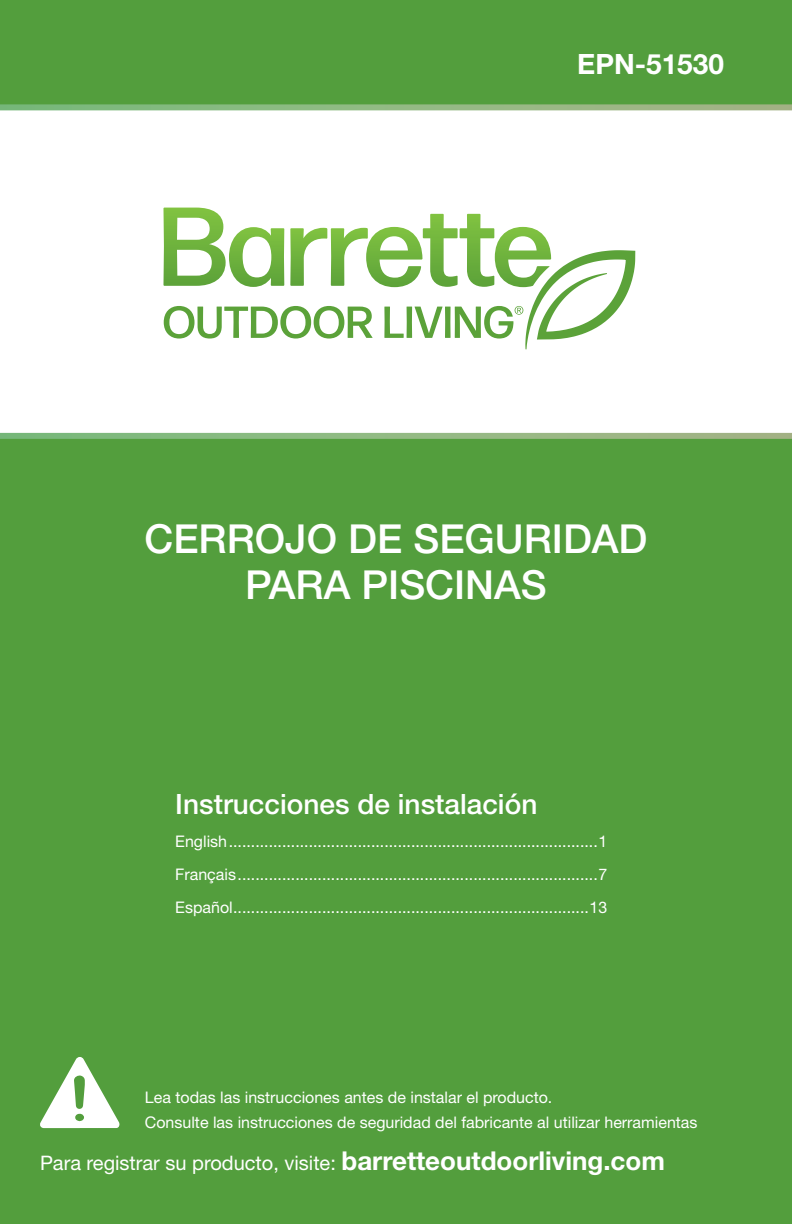
<style>
.page{position:relative;width:792px;height:1224px;background:#fff}
.page>*{position:absolute;margin:0;border:0;box-sizing:border-box;transform-origin:0 0}
.Headline{font:500 40px "Helvetica Neue LT Std";color:#fff}
.t1{font:500 28px "Helvetica Neue LT Std";color:#fff}
.t2{font:700 28px "Helvetica Neue LT Std";color:#fff}
.t3{font:20px "Helvetica Neue LT Std";color:#fff}
.Body_Copy{font:16px "Helvetica Neue LT Std";color:#fff}
.s1{font-weight:700;font-size:26px}
</style>
<div class="page">
<div style="left:0;top:0;width:792px;height:104px;background:#539e3d"></div>
<div style="left:0;top:439px;width:792px;height:785px;background:#539e3d"></div>
<svg style="left:40px;top:1057px;width:80px;height:71px"></svg>
<svg style="left:163px;top:208px;width:472px;height:141px"></svg>
<svg style="left:0;top:433px;width:792px;height:6px;background:#8eb780"></svg>
<svg style="left:0;top:104px;width:792px;height:6px;background:#8cb67d"></svg>
<p class="t2" style="left:577px;top:47px;width:148px">EPN-51530</p>
<p class="Headline" style="left:144px;top:515px;width:505px">CERROJO DE SEGURIDAD</p>
<p class="Headline" style="left:245px;top:561px;width:303px">PARA PISCINAS</p>
<p class="t1" style="left:175px;top:787px;width:364px">Instrucciones de instalación</p>
<p class="Body_Copy" style="left:175px;top:831px;width:433px">English...................................................................................1</p>
<p class="Body_Copy" style="left:175px;top:864px;width:433px">Français.................................................................................7</p>
<p class="Body_Copy" style="left:175px;top:897px;width:433px">Español................................................................................13</p>
<p class="Body_Copy" style="left:145px;top:1088px;width:409px">Lea todas las instrucciones antes de instalar el producto.</p>
<p class="Body_Copy" style="left:145px;top:1113px;width:554px">Consulte las instrucciones de seguridad del fabricante al utilizar herramientas</p>
<p class="t3" style="left:40px;top:1151px;width:627px">Para registrar su producto, visite: <span class="s1">barretteoutdoorliving.com</span></p>
</div>
